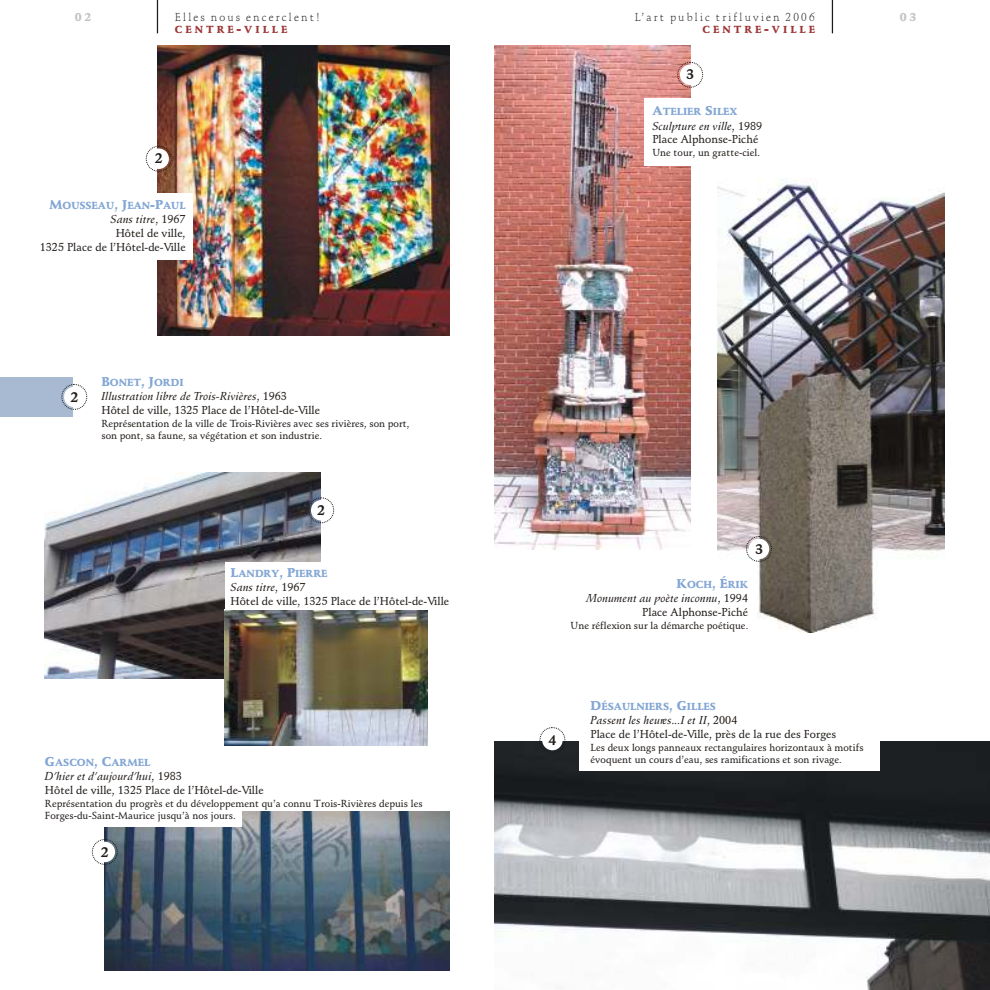
<style>
.page{position:relative;width:990px;height:990px;background:#fff}
.page>*{position:absolute;margin:0;border:0;box-sizing:border-box;transform-origin:0 0}
.t1{font:700 13.75px "Schneidler BT";color:#1f1a17}
.t2{font:11.25px/13.9px "Schneidler Md BT";color:#1f1a17}
.t3{font:11.25px "Schneidler Lt BT";letter-spacing:.19em;color:#1f1a17}
.t4{font:11.25px "Schneidler Blk BT";color:#c2c2c2}
.t5{font:10px/12.4px "Schneidler Md BT";color:#1f1a17}
.t6{font:10px "Schneidler Blk BT";color:#82a6d4}
.t7{font:10px "Schneidler Blk BT";letter-spacing:.295em;color:#9e3636}
.s1{font-size:12.5px}
.s2{font-style:italic}
</style>
<div class="page">
<img style="left:157px;top:45px;width:293px;height:290px">
<hr style="left:832px;top:0;width:1px;height:33px;background:#1f1a17">
<img style="left:45px;top:473px;width:275px;height:206px">
<img style="left:104px;top:812px;width:346px;height:158px">
<hr style="left:157px;top:0;width:1px;height:33px;background:#1f1a17">
<img style="left:225px;top:610px;width:202px;height:135px">
<div style="left:111px;top:193px;width:82px;height:67px;background:#fff"></div>
<div style="left:146px;top:146px;width:26px;height:26px;border:1px dashed #1f1a17;border-radius:50%"></div>
<div style="left:148px;top:149px;width:21px;height:20px;background:#fff;border-radius:50%"></div>
<div style="left:45px;top:804px;width:197px;height:23px;background:#fff"></div>
<div style="left:225px;top:563px;width:225px;height:47px;background:#fff"></div>
<div style="left:308px;top:497px;width:26px;height:26px;border:1px dashed #1f1a17;border-radius:50%"></div>
<div style="left:311px;top:500px;width:20px;height:21px;background:#fff;border-radius:50%"></div>
<div style="left:92px;top:839px;width:26px;height:26px;border:1px dashed #1f1a17;border-radius:50%"></div>
<div style="left:95px;top:842px;width:20px;height:20px;background:#fff;border-radius:50%"></div>
<img style="left:495px;top:45px;width:195px;height:504px">
<img style="left:495px;top:741px;width:495px;height:249px">
<img style="left:717px;top:178px;width:228px;height:455px">
<div style="left:644px;top:98px;width:225px;height:68px;background:#fff"></div>
<div style="left:579px;top:731px;width:301px;height:40px;background:#fff"></div>
<div style="left:677px;top:62px;width:26px;height:26px;border:1px dashed #1f1a17;border-radius:50%"></div>
<div style="left:680px;top:65px;width:20px;height:20px;background:#fff;border-radius:50%"></div>
<div style="left:746px;top:536px;width:26px;height:26px;border:1px dashed #1f1a17;border-radius:50%"></div>
<div style="left:749px;top:539px;width:20px;height:20px;background:#fff;border-radius:50%"></div>
<div style="left:539px;top:727px;width:26px;height:26px;border:1px dashed #1f1a17;border-radius:50%"></div>
<div style="left:542px;top:730px;width:21px;height:20px;background:#fff;border-radius:50%"></div>
<div style="left:0;top:377px;width:73px;height:39px;background:#a8bad1"></div>
<div style="left:61px;top:384px;width:26px;height:26px;border:1px dashed #1f1a17;border-radius:50%"></div>
<div style="left:64px;top:387px;width:21px;height:20px;background:#fff;border-radius:50%"></div>
<p class="t4" style="left:75px;top:13px;width:18px">02</p>
<p class="t3" style="left:175px;top:12px;width:147px">Elles nous encerclent!</p>
<p class="t7" style="left:175px;top:26px;width:114px">CENTRE<span class="s1">-</span>VILLE</p>
<p class="t1" style="left:155px;top:153px;width:10px">2</p>
<p class="t6" style="left:49px;top:201px;width:138px"><span class="s1">M</span>OUSSEAU<span class="s1">, J</span>EAN<span class="s1">-P</span>AUL</p>
<p class="t2" style="left:40px;top:213px;width:147px;text-align:right"><span class="s2">Sans titre</span>, 1967<br>Hôtel de ville,<br>1325 Place de l’Hôtel-de-Ville</p>
<p class="t1" style="left:70px;top:391px;width:10px">2</p>
<p class="t6" style="left:101px;top:378px;width:84px"><span class="s1">B</span>ONET<span class="s1">, J</span>ORDI</p>
<p class="t2" style="left:101px;top:390px;width:220px"><span class="s2">Illustration libre de Trois-Rivières</span>, 1963<br>Hôtel de ville, 1325 Place de l’Hôtel-de-Ville</p>
<p class="t5" style="left:101px;top:418px;width:310px">Représentation de la ville de Trois-Rivières avec ses rivières, son port, son pont, sa faune, sa végétation et son industrie.</p>
<p class="t1" style="left:317px;top:505px;width:10px">2</p>
<p class="t6" style="left:231px;top:569px;width:98px"><span class="s1">L</span>ANDRY<span class="s1">, P</span>IERRE</p>
<p class="t2" style="left:231px;top:581px;width:220px"><span class="s2">Sans titre</span>, 1967<br>Hôtel de ville, 1325 Place de l’Hôtel-de-Ville</p>
<p class="t6" style="left:45px;top:759px;width:107px"><span class="s1">G</span>ASCON<span class="s1">, C</span>ARMEL</p>
<p class="t2" style="left:45px;top:770px;width:220px"><span class="s2">D’hier et d’aujourd’hui</span>, 1983<br>Hôtel de ville, 1325 Place de l’Hôtel-de-Ville</p>
<p class="t5" style="left:45px;top:798px;width:379px">Représentation du progrès et du développement qu’a connu Trois-Rivières depuis les<br>Forges-du-Saint-Maurice jusqu’à nos jours.</p>
<p class="t1" style="left:101px;top:846px;width:10px">2</p>
<p class="t3" style="left:635px;top:12px;width:181px">L’art public trifluvien 2006</p>
<p class="t4" style="left:900px;top:13px;width:18px">03</p>
<p class="t7" style="left:703px;top:26px;width:114px">CENTRE<span class="s1">-</span>VILLE</p>
<p class="t1" style="left:686px;top:69px;width:10px">3</p>
<p class="t6" style="left:652px;top:108px;width:87px"><span class="s1">A</span>TELIER <span class="s1">S</span>ILEX</p>
<p class="t2" style="left:652px;top:120px;width:111px"><span class="s2">Sculpture en ville</span>, 1989<br>Place Alphonse-Piché</p>
<p class="t5" style="left:652px;top:147px;width:109px">Une tour, un gratte-ciel.</p>
<p class="t1" style="left:755px;top:543px;width:10px">3</p>
<p class="t6" style="left:677px;top:580px;width:73px"><span class="s1">K</span>OCH<span class="s1">, É</span>RIK</p>
<p class="t2" style="left:587px;top:592px;width:163px;text-align:right"><span class="s2">Monument au poète inconnu</span>, 1994<br>Place Alphonse-Piché</p>
<p class="t5" style="left:571px;top:620px;width:179px">Une réflexion sur la démarche poétique.</p>
<p class="t1" style="left:548px;top:734px;width:10px">4</p>
<p class="t6" style="left:591px;top:703px;width:127px"><span class="s1">D</span>ÉSAULNIERS<span class="s1">, G</span>ILLES</p>
<p class="t2" style="left:591px;top:715px;width:247px"><span class="s2">Passent les heures...I et II</span>, 2004<br>Place de l’Hôtel-de-Ville, près de la rue des Forges</p>
<p class="t5" style="left:591px;top:742px;width:275px">Les deux longs panneaux rectangulaires horizontaux à motifs évoquent un cours d’eau, ses ramifications et son rivage.</p>
</div>
